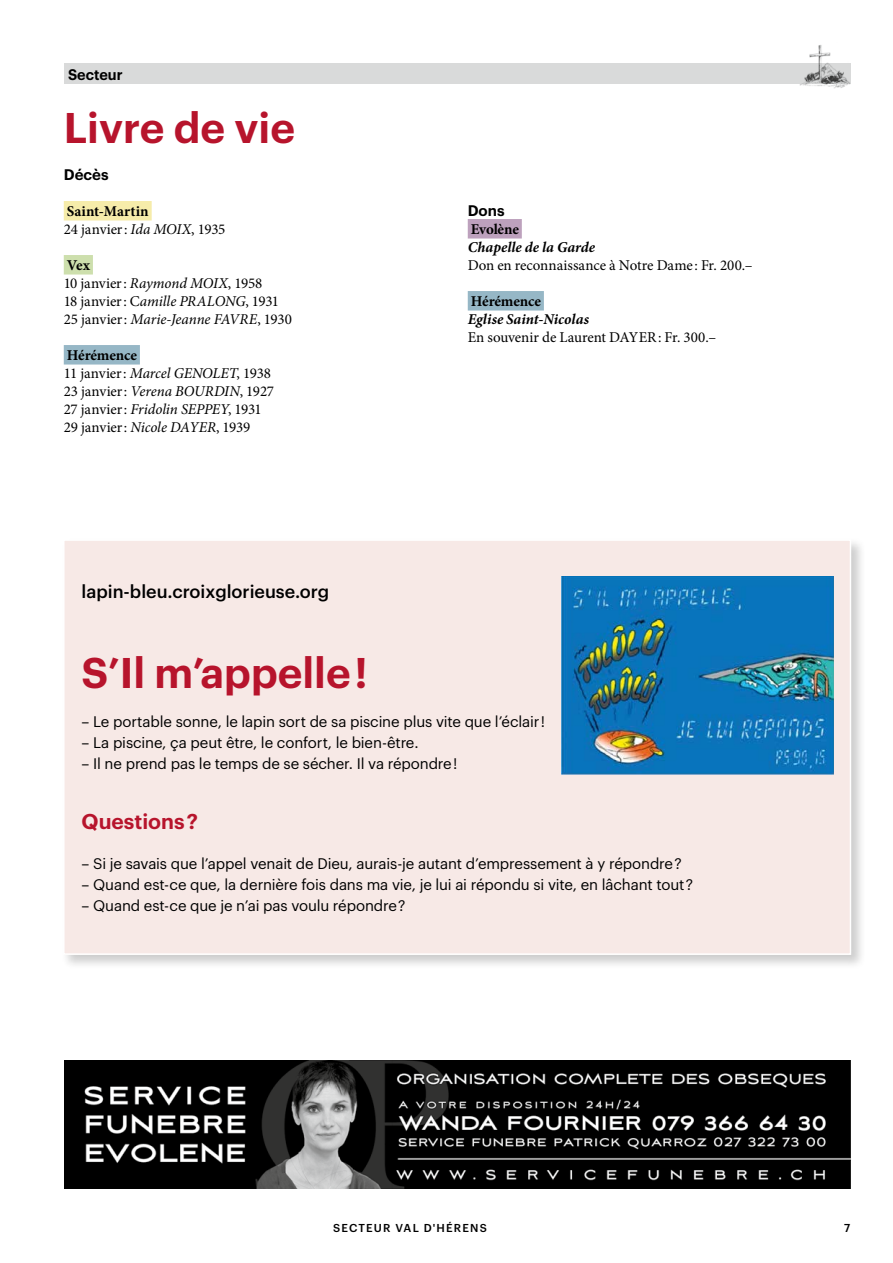
<style>
.page{position:relative;width:893px;height:1263px;background:#fff}
.page>*{position:absolute;margin:0;border:0;box-sizing:border-box;transform-origin:0 0}
.t1{font:600 42px "Graphik";color:#b7142c}
.t2{font:600 21px "Graphik";color:#b7142c}
.t3{font:500 18px "Graphik";color:#000}
.t4{font:15px "Graphik";letter-spacing:-.01em;color:#000}
.t5{font:15px/18px "Minion Pro";letter-spacing:-.01em;color:#000}
.t6{font:italic 700 15px "Minion Pro";color:#000}
.t7{font:700 15px "Minion Pro";letter-spacing:-.015em;color:#000}
.t8{font:600 15px "Graphik";color:#000}
.t9{font:600 15px "Graphik";color:#000;scale:.96 1}
.t10{font:500 11.25px "Graphik";letter-spacing:.105em;color:#000}
.s1{font-weight:700}
.s2{font-style:italic}
</style>
<div class="page">
<div style="left:64px;top:64px;width:786px;height:20px;background:#d9dada"></div>
<img style="left:796px;top:45px;width:55px;height:44px">
<div style="left:64px;top:201px;width:88px;height:20px;background:#f6ecaa"></div>
<div style="left:64px;top:255px;width:29px;height:20px;background:#cddfad"></div>
<div style="left:64px;top:345px;width:76px;height:20px;background:#96b7c6"></div>
<div style="left:468px;top:219px;width:54px;height:20px;background:#bda1bd"></div>
<div style="left:468px;top:291px;width:76px;height:20px;background:#96b7c6"></div>
<img style="left:64px;top:1061px;width:786px;height:127px">
<div style="left:61px;top:537px;width:805px;height:433px;background:#000;opacity:.2"></div>
<div style="left:64px;top:540px;width:786px;height:414px;background:#f7e9e6"></div>
<div style="left:63px;top:539px;width:788px;height:416px;border:2px solid #fff"></div>
<img style="left:561px;top:576px;width:272px;height:198px">
<p class="t9" style="left:68px;top:63px;width:58px">Secteur</p>
<h1 class="t1" style="left:64px;top:95px;width:233px">Livre de vie</h1>
<p class="t8" style="left:64px;top:163px;width:46px">Décès</p>
<p class="t5" style="left:64px;top:202px;width:163px"><span class="s1">Saint-Martin<br></span>24 janvier: <span class="s2">Ida MOIX</span>, 1935</p>
<p class="t5" style="left:64px;top:256px;width:230px"><span class="s1">Vex<br></span>10 janvier: <span class="s2">Raymond MOIX</span>, 1958<br>18 janvier: C<span class="s2">amille PRALONG</span>, 1931<br>25 janvier: <span class="s2">Marie-Jeanne FAVRE</span>, 1930</p>
<p class="t5" style="left:64px;top:346px;width:212px"><span class="s1">Hérémence<br></span>11 janvier: <span class="s2">Marcel GENOLET</span>, 1938<br>23 janvier: <span class="s2">Verena BOURDIN</span>, 1927<br>27 janvier: <span class="s2">Fridolin SEPPEY</span>, 1931<br>29 janvier: <span class="s2">Nicole DAYER</span>, 1939</p>
<p class="t3" style="left:82px;top:578px;width:249px">lapin-bleu.croixglorieuse.org</p>
<p class="t8" style="left:468px;top:199px;width:38px">Dons</p>
<p class="t7" style="left:471px;top:219px;width:50px">Evolène</p>
<p class="t6" style="left:468px;top:237px;width:129px">Chapelle de la Garde</p>
<p class="t5" style="left:468px;top:256px;width:286px">Don en reconnaissance à Notre Dame: Fr. 200.–</p>
<p class="t7" style="left:471px;top:291px;width:72px">Hérémence</p>
<p class="t6" style="left:468px;top:309px;width:123px">Eglise Saint-Nicolas</p>
<p class="t5" style="left:468px;top:328px;width:250px">En souvenir de Laurent DAYER: Fr. 300.–</p>
<h1 class="t1" style="left:82px;top:641px;width:288px">S’Il m’appelle !</h1>
<p class="t4" style="left:82px;top:711px;width:465px">– Le portable sonne, le lapin sort de sa piscine plus vite que l’éclair !</p>
<p class="t4" style="left:82px;top:732px;width:339px">– La piscine, ça peut être, le confort, le bien-être.</p>
<p class="t4" style="left:82px;top:753px;width:377px">– Il ne prend pas le temps de se sécher. Il va répondre !</p>
<h2 class="t2" style="left:82px;top:806px;width:118px">Questions ?</h2>
<p class="t4" style="left:82px;top:852px;width:602px">– Si je savais que l’appel venait de Dieu, aurais-je autant d’empressement à y répondre ?</p>
<p class="t4" style="left:82px;top:873px;width:613px">– Quand est-ce que, la dernière fois dans ma vie, je lui ai répondu si vite, en lâchant tout ?</p>
<p class="t4" style="left:82px;top:894px;width:326px">– Quand est-ce que je n’ai pas voulu répondre ?</p>
<p class="t10" style="left:333px;top:1219px;width:155px">SECTEUR VAL D'HÉRENS</p>
<p class="t10" style="left:844px;top:1219px;width:8px">7</p>
</div>
